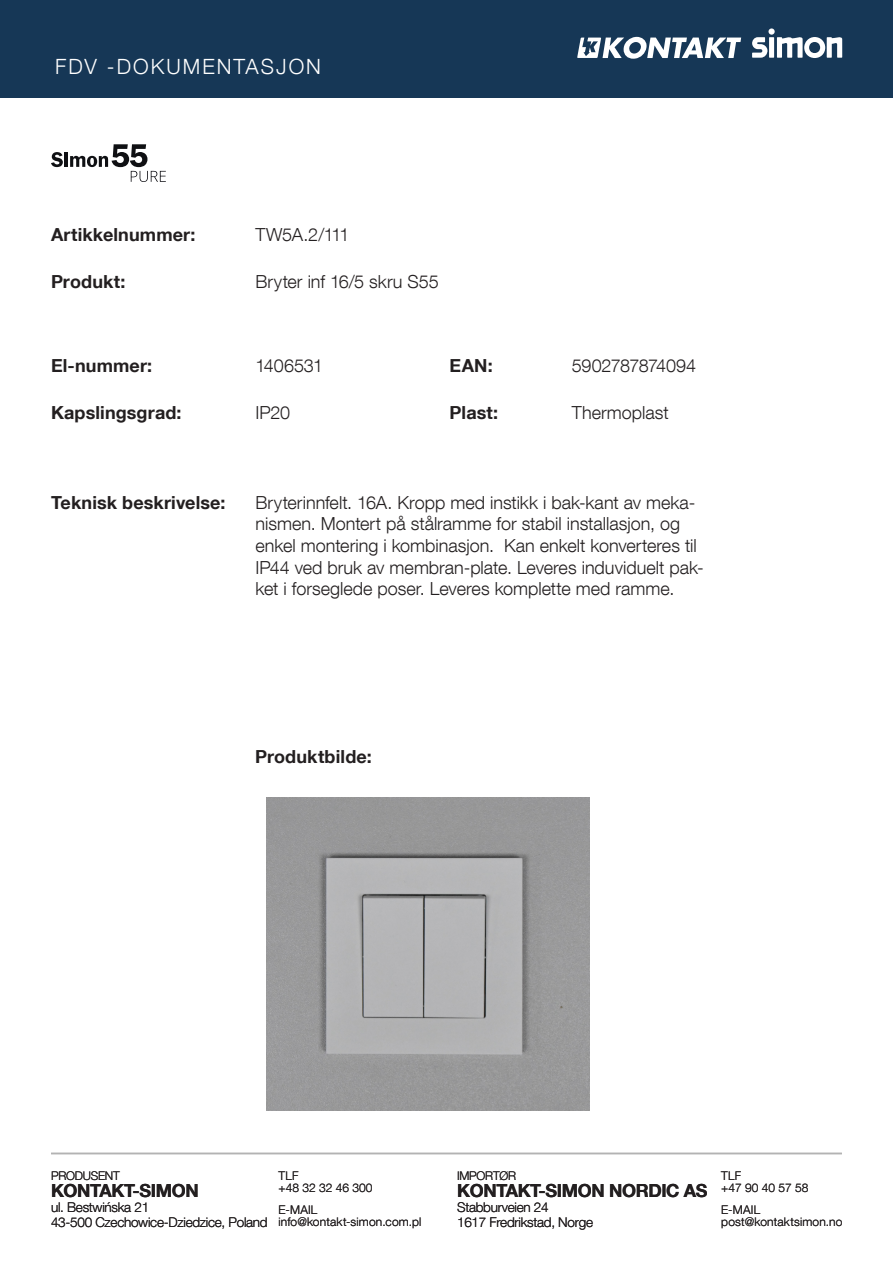
<style>
.page{position:relative;width:893px;height:1263px;background:#fff}
.page>*{position:absolute;margin:0;border:0;box-sizing:border-box;transform-origin:0 0}
.t1{font:300 21px "Helvetica Neue LT Com";letter-spacing:.095em;color:#fff}
.t2{font:300 18px/21.6px "Helvetica Neue LT Com";color:#231f20}
.t3{font:700 18px "Helvetica Neue LT Com";letter-spacing:.005em;color:#231f20}
.t4{font:700 18px "Helvetica Neue LT Com";letter-spacing:-.02em;color:#231f20}
.t5{font:300 18px "Helvetica Neue LT Com";letter-spacing:-.025em;color:#231f20}
.t6{font:300 13.5px "Helvetica Neue LT Com";letter-spacing:-.02em;color:#231f20}
.t7{font:300 12px "Helvetica Neue LT Com";letter-spacing:.01em;color:#231f20}
.t8{font:300 12px "Helvetica Neue LT Com";letter-spacing:-.02em;color:#231f20}
</style>
<div class="page">
<svg style="left:51px;top:144px;width:115px;height:38px"></svg>
<img style="left:266px;top:797px;width:324px;height:313px">
<div style="left:0;top:0;width:893px;height:98px;background:#163756"></div>
<div style="left:769px;top:37px;width:5px;height:21px;background:#fff"></div>
<svg style="left:752px;top:37px;width:16px;height:21px"></svg>
<svg style="left:777px;top:37px;width:65px;height:21px"></svg>
<svg style="left:768px;top:28px;width:7px;height:7px"></svg>
<svg style="left:577px;top:37px;width:164px;height:22px"></svg>
<hr style="left:51px;top:1153px;width:791px;height:1px;background:#b3b3b3">
<p class="t1" style="left:55px;top:53px;width:267px">FDV -DOKUMENTASJON</p>
<p class="t3" style="left:51px;top:224px;width:146px">Artikkelnummer:</p>
<p class="t2" style="left:255px;top:224px;width:95px">TW5A.2/111</p>
<p class="t2" style="left:255px;top:270px;width:185px">Bryter inf 16/5 skru S55</p>
<p class="t3" style="left:51px;top:270px;width:76px">Produkt:</p>
<p class="t2" style="left:255px;top:354px;width:69px">1406531</p>
<p class="t2" style="left:255px;top:401px;width:36px">IP20</p>
<p class="t2" style="left:572px;top:401px;width:98px">Thermoplast</p>
<p class="t5" style="left:572px;top:355px;width:126px">5902787874094</p>
<p class="t3" style="left:51px;top:354px;width:103px">El-nummer:</p>
<p class="t3" style="left:51px;top:401px;width:132px">Kapslingsgrad:</p>
<p class="t3" style="left:450px;top:401px;width:50px">Plast:</p>
<p class="t3" style="left:450px;top:354px;width:45px">EAN:</p>
<p class="t3" style="left:51px;top:491px;width:176px">Teknisk beskrivelse:</p>
<p class="t2" style="left:255px;top:491px;width:450px">Bryterinnfelt. 16A. Kropp med instikk i bak-kant av meka&shy;nismen. Montert på stålramme for stabil installasjon, og enkel montering i kombinasjon. Kan enkelt konverteres til IP44 ved bruk av membran-plate. Leveres induviduelt pak&shy;ket i forseglede poser. Leveres komplette med ramme.</p>
<p class="t3" style="left:255px;top:745px;width:118px">Produktbilde:</p>
<p class="t8" style="left:51px;top:1168px;width:70px">PRODUSENT</p>
<p class="t4" style="left:51px;top:1179px;width:149px">KONTAKT-SIMON</p>
<p class="t6" style="left:51px;top:1198px;width:100px">ul. Bestwińska 21</p>
<p class="t6" style="left:51px;top:1213px;width:218px">43-500 Czechowice-Dziedzice, Poland</p>
<p class="t7" style="left:279px;top:1168px;width:21px">TLF</p>
<p class="t7" style="left:279px;top:1180px;width:95px">+48 32 32 46 300</p>
<p class="t7" style="left:279px;top:1202px;width:40px">E-MAIL</p>
<p class="t7" style="left:279px;top:1214px;width:144px">info@kontakt-simon.com.pl</p>
<p class="t8" style="left:457px;top:1168px;width:61px">IMPORTØR</p>
<p class="t4" style="left:457px;top:1179px;width:252px">KONTAKT-SIMON NORDIC AS</p>
<p class="t6" style="left:457px;top:1198px;width:93px">Stabburveien 24</p>
<p class="t6" style="left:457px;top:1213px;width:137px">1617 Fredrikstad, Norge</p>
<p class="t7" style="left:721px;top:1168px;width:21px">TLF</p>
<p class="t7" style="left:721px;top:1180px;width:89px">+47 90 40 57 58</p>
<p class="t7" style="left:721px;top:1202px;width:40px">E-MAIL</p>
<p class="t7" style="left:721px;top:1214px;width:123px">post@kontaktsimon.no</p>
</div>
